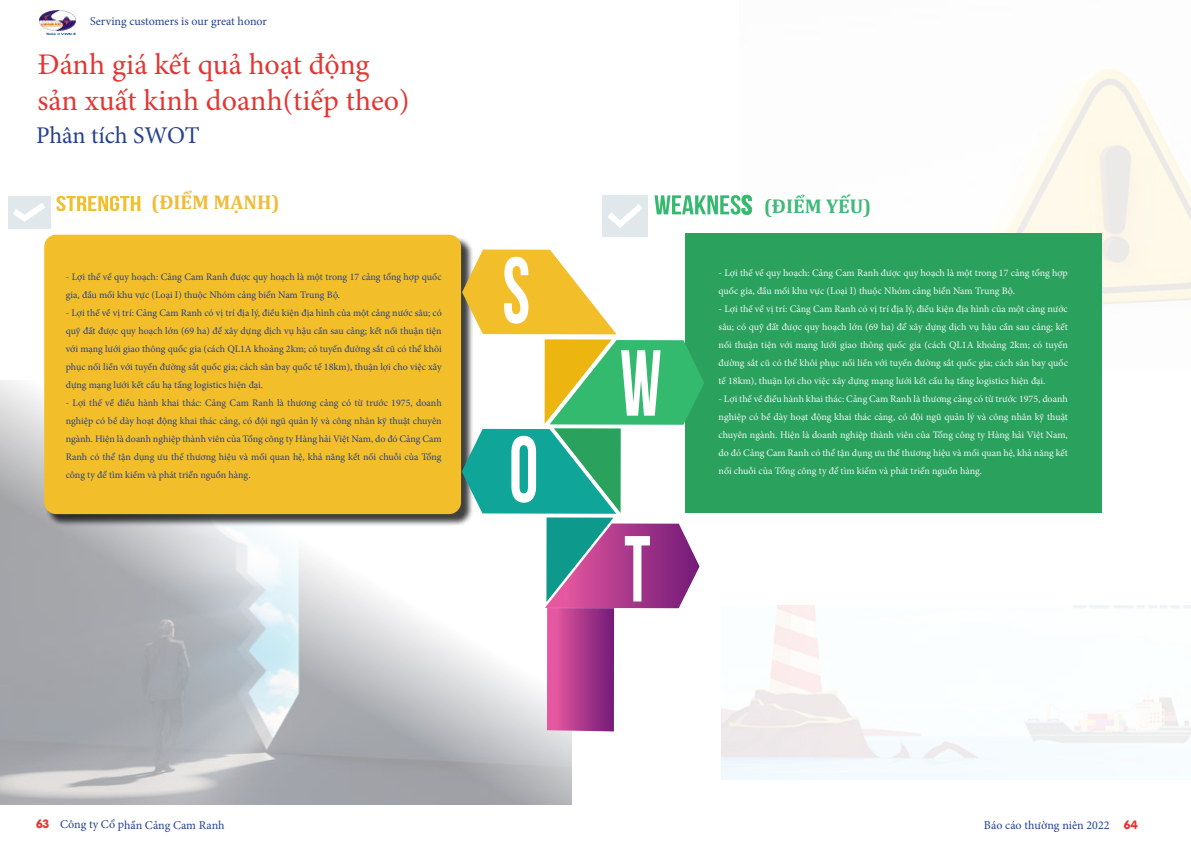
<style>
.page{position:relative;width:1191px;height:842px;background:#fff}
.page>*{position:absolute;margin:0;border:0;box-sizing:border-box;transform-origin:0 0}
.t1{font:30px/36px "Minion Pro";color:#e33633}
.t2{font:24px "Minion Pro";letter-spacing:-.005em;color:#25408f}
.t3{font:700 20px "Cambria";color:#efbc3d}
.t4{font:700 20px "Cambria";color:#41b97a}
.t5{font:12px "Minion Pro";color:#25408f}
.t6{font:700 12px "UVN Van";color:#e33633}
.t7{font:10px/18px "Minion Pro";color:#25408f;text-align:justify}
.t8{font:10px/18px "Minion Pro";color:#f5f5f5;text-align:justify}
.s1{font-family:"UVN Van";font-weight:700;color:#e33633}
</style>
<div class="page">
<img style="left:752px;top:69px;width:439px;height:301px">
<div style="left:685px;top:233px;width:416px;height:279px;background:#2ba15e"></div>
<img style="left:0;top:381px;width:571px;height:423px">
<div style="left:46px;top:236px;width:427px;height:290px;background:#000;opacity:.75"></div>
<div style="left:44px;top:235px;width:417px;height:279px;background:#f2bf2b;border-radius:12px"></div>
<svg style="left:462px;top:249px;width:242px;height:482px"></svg>
<div style="left:8px;top:196px;width:42px;height:33px;background:#e0e8eb"></div>
<svg style="left:13px;top:196px;width:127px;height:29px"></svg>
<div style="left:602px;top:195px;width:46px;height:42px;background:#e0e8eb"></div>
<svg style="left:608px;top:194px;width:144px;height:34px"></svg>
<img style="left:39px;top:11px;width:37px;height:23px">
<p class="t5" style="left:90px;top:13px;width:178px">Serving customers is our great honor</p>
<h1 class="t1" style="left:37px;top:47px;width:374px">Đánh giá kết quả hoạt động sản xuất kinh doanh(tiếp theo)</h1>
<h2 class="t2" style="left:36px;top:119px;width:165px">Phân tích SWOT</h2>
<h3 class="t3" style="left:151px;top:188px;width:130px">(ĐIỂM MẠNH)</h3>
<h3 class="t4" style="left:764px;top:192px;width:109px">(ĐIỂM YẾU)</h3>
<p class="t7" style="left:66px;top:268px;width:377px">- Lợi thế về quy hoạch: Cảng Cam Ranh được quy hoạch là một trong 17 cảng tổng hợp quốc gia, đầu mối khu vực (Loại I) thuộc Nhóm cảng biển Nam Trung Bộ.</p>
<p class="t7" style="left:66px;top:304px;width:377px">- Lợi thế về vị trí: Cảng Cam Ranh có vị trí địa lý, điều kiện địa hình của một cảng nước sâu; có quỹ đất được quy hoạch lớn (69 ha) để xây dựng dịch vụ hậu cần sau cảng; kết nối thuận tiện với mạng lưới giao thông quốc gia (cách QL1A khoảng 2km; có tuyến đường sắt cũ có thể khôi phục nối liền với tuyến đường sắt quốc gia; cách sân bay quốc tế 18km), thuận lợi cho việc xây dựng mạng lưới kết cấu hạ tầng logistics hiện đại.</p>
<p class="t7" style="left:66px;top:394px;width:377px">- Lợi thế về điều hành khai thác: Cảng Cam Ranh là thương cảng có từ trước 1975, doanh nghiệp có bề dày hoạt động khai thác cảng, có đội ngũ quản lý và công nhân kỹ thuật chuyên ngành. Hiện là doanh nghiệp thành viên của Tổng công ty Hàng hải Việt Nam, do đó Cảng Cam Ranh có thể tận dụng ưu thế thương hiệu và mối quan hệ, khả năng kết nối chuỗi của Tổng công ty để tìm kiếm và phát triển nguồn hàng.</p>
<p class="t8" style="left:718px;top:264px;width:351px">- Lợi thế về quy hoạch: Cảng Cam Ranh được quy hoạch là một trong 17 cảng tổng hợp quốc gia, đầu mối khu vực (Loại I) thuộc Nhóm cảng biển Nam Trung Bộ.</p>
<p class="t8" style="left:718px;top:300px;width:351px">- Lợi thế về vị trí: Cảng Cam Ranh có vị trí địa lý, điều kiện địa hình của một cảng nước sâu; có quỹ đất được quy hoạch lớn (69 ha) để xây dựng dịch vụ hậu cần sau cảng; kết nối thuận tiện với mạng lưới giao thông quốc gia (cách QL1A khoảng 2km; có tuyến đường sắt cũ có thể khôi phục nối liền với tuyến đường sắt quốc gia; cách sân bay quốc tế 18km), thuận lợi cho việc xây dựng mạng lưới kết cấu hạ tầng logistics hiện đại.</p>
<p class="t8" style="left:718px;top:390px;width:351px">- Lợi thế về điều hành khai thác: Cảng Cam Ranh là thương cảng có từ trước 1975, doanh nghiệp có bề dày hoạt động khai thác cảng, có đội ngũ quản lý và công nhân kỹ thuật chuyên ngành. Hiện là doanh nghiệp thành viên của Tổng công ty Hàng hải Việt Nam, do đó Cảng Cam Ranh có thể tận dụng ưu thế thương hiệu và mối quan hệ, khả năng kết nối chuỗi của Tổng công ty để tìm kiếm và phát triển nguồn hàng.</p>
<p class="t6" style="left:36px;top:814px;width:15px">63</p>
<p class="t5" style="left:984px;top:817px;width:155px">Báo cáo thường niên 2022 <span class="s1">64</span></p>
<p class="t5" style="left:60px;top:817px;width:166px">Công ty Cổ phần Cảng Cam Ranh</p>
</div>
